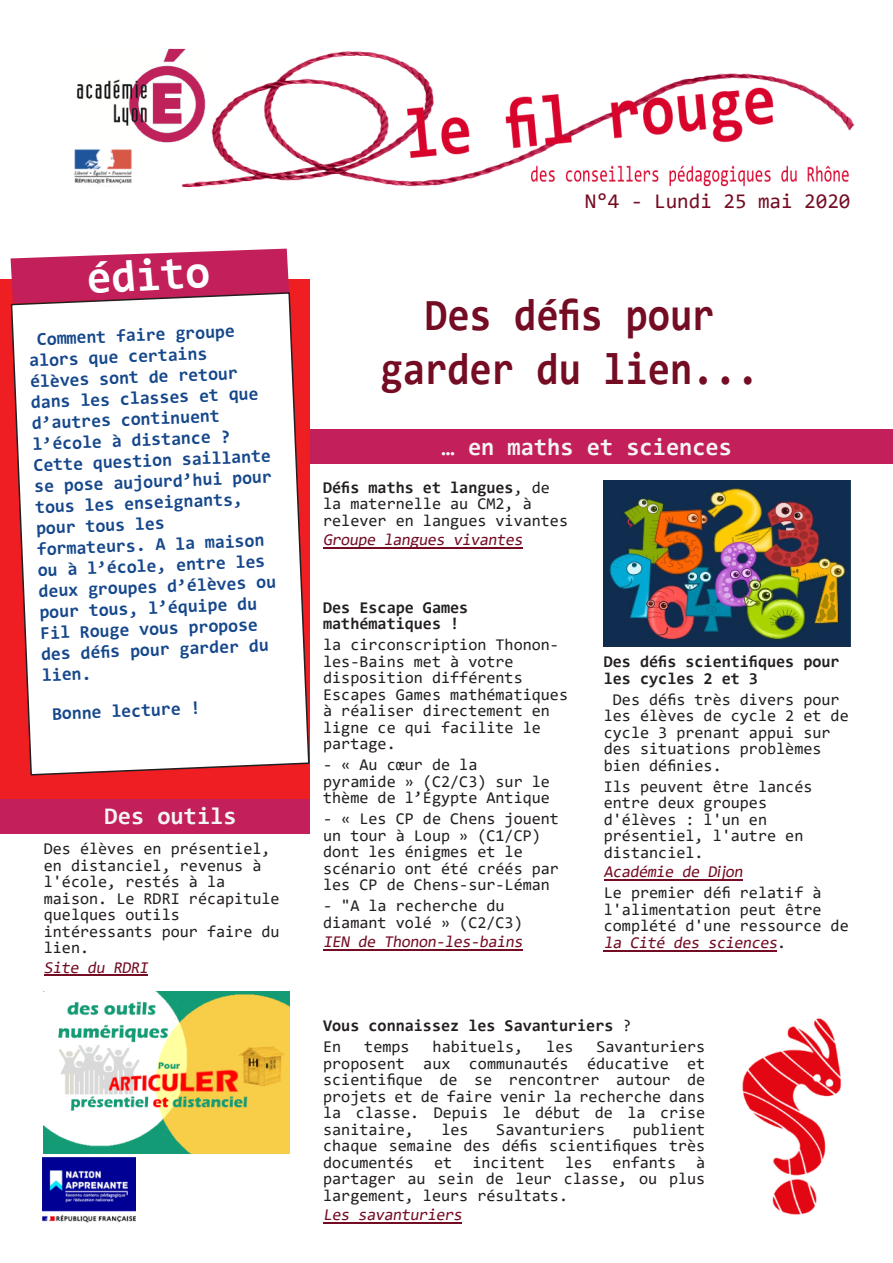
<style>
.page{position:relative;width:893px;height:1263px;background:#fff}
.page>*{position:absolute;margin:0;border:0;box-sizing:border-box;transform-origin:0 0}
.t1{font:700 45px/54px "Consolas";color:#740c23;text-align:center;scale:.9 1}
.t2{font:700 45px "Consolas";color:#fff}
.t3{font:700 24px "Consolas";color:#f5f4f4}
.t4{font:21px "Consolas";color:#740c23}
.t5{font:700 18px/21px "Consolas";color:#15478b}
.t6{font:16.5px/16.5px "Consolas";color:#231f20}
.t7{font:700 16.5px/16.5px "Consolas";color:#231f20}
.t8{font:16.5px "Consolas";color:#740c23}
.s1{font-weight:700}
.s2{color:#740c23}
.s3{font-weight:400}
</style>
<div class="page">
<div style="left:299px;top:429px;width:594px;height:35px;background:#c21f5b"></div>
<div style="left:0;top:279px;width:310px;height:520px;background:#ee1e23"></div>
<svg style="left:11px;top:249px;width:278px;height:42px"></svg>
<svg style="left:10px;top:291px;width:300px;height:485px;fill:#fff"></svg>
<img style="left:74px;top:48px;width:780px;height:138px">
<img style="left:43px;top:1157px;width:93px;height:65px">
<hr style="left:323px;top:547px;width:199px;height:1px;background:#740c23">
<hr style="left:323px;top:949px;width:199px;height:1px;background:#740c23">
<img style="left:604px;top:480px;width:246px;height:167px">
<hr style="left:44px;top:975px;width:104px;height:1px;background:#740c23">
<img style="left:44px;top:991px;width:245px;height:163px">
<div style="left:0;top:799px;width:310px;height:35px;background:#c21f5b"></div>
<hr style="left:604px;top:879px;width:138px;height:1px;background:#740c23">
<hr style="left:604px;top:950px;width:173px;height:1px;background:#740c23">
<hr style="left:323px;top:1222px;width:139px;height:2px;background:#740c23">
<img style="left:742px;top:1018px;width:99px;height:197px">
<h1 class="t2" style="left:86px;top:260px;width:125px;rotate:-3deg">édito</h1>
<p class="t5" style="left:28px;top:330px;width:240px;text-indent:8px;rotate:-2deg">Comment faire groupe alors que certains élèves sont de retour dans les classes et que d’autres continuent l’école à distance ?<br>Cette question saillante se pose aujourd’hui pour tous les enseignants, pour tous les formateurs. A la maison ou à l’école, entre les deux groupes d’élèves ou pour tous, l’équipe du<br>Fil Rouge vous propose des défis pour garder du lien.</p>
<p class="t5" style="left:52px;top:704px;width:150px;rotate:-2deg">Bonne lecture !</p>
<h2 class="t3" style="left:105px;top:806px;width:133px">Des outils</h2>
<p class="t6" style="left:44px;top:842px;width:237px">Des élèves en présentiel, en distanciel, revenus à l'école, restés à la maison. Le RDRI récapitule quelques outils intéressants pour faire du lien.</p>
<p class="t8" style="left:44px;top:960px;width:108px">Site du RDRI</p>
<p class="t4" style="left:585px;top:192px;width:267px">N°4 - Lundi 25 mai 2020</p>
<h1 class="t1" style="left:380px;top:292px;width:422px">Des défis pour garder du lien...</h1>
<h2 class="t3" style="left:442px;top:437px;width:292px">… en maths et sciences</h2>
<p class="t6" style="left:323px;top:480px;width:246px"><span class="s1">Défis maths et langues</span>, de la maternelle au CM2, à relever en langues vivantes</p>
<p class="t8" style="left:323px;top:533px;width:203px">Groupe langues vivantes</p>
<p class="t7" style="left:323px;top:600px;width:147px">Des Escape Games mathématiques !</p>
<p class="t6" style="left:323px;top:638px;width:246px">la circonscription Thonon&shy;les-Bains met à votre disposition différents<br>Escapes Games mathématiques à réaliser directement en ligne ce qui facilite le partage.</p>
<p class="t6" style="left:323px;top:758px;width:228px">- « Au cœur de la pyramide » (C2/C3) sur le thème de l’Égypte Antique</p>
<p class="t6" style="left:323px;top:812px;width:237px">- « Les CP de Chens jouent un tour à Loup » (C1/CP) dont les énigmes et le scénario ont été créés par les CP de Chens-sur-Léman</p>
<p class="t6" style="left:323px;top:899px;width:201px">- "A la recherche du diamant volé » (C2/C3)</p>
<p class="t8" style="left:323px;top:935px;width:203px">IEN de Thonon-les-bains</p>
<p class="t7" style="left:604px;top:655px;width:237px">Des défis scientifiques pour les cycles 2 et 3</p>
<p class="t6" style="left:604px;top:692px;width:246px;text-indent:9px">Des défis très divers pour les élèves de cycle 2 et de cycle 3 prenant appui sur des situations problèmes bien définies.</p>
<p class="t6" style="left:604px;top:779px;width:210px">Ils peuvent être lancés entre deux groupes d'élèves : l'un en présentiel, l'autre en distanciel.</p>
<p class="t8" style="left:604px;top:865px;width:143px">Académie de Dĳon</p>
<p class="t6" style="left:604px;top:886px;width:246px">Le premier défi relatif à l'alimentation peut être complété d'une ressource de <span class="s2">la Cité des sciences</span>.</p>
<p class="t7" style="left:323px;top:1017px;width:310px;line-height:21px">Vous connaissez les Savanturiers <span class="s3">?<br>En</span></p>
<p class="t6" style="left:323px;top:1040px;width:384px;text-align:justify;text-indent:273px">Savanturiers proposent aux communautés éducative et scientifique de se rencontrer autour de projets et de faire venir la recherche dans la classe. Depuis le début de la crise sanitaire,</p>
<p class="t6" style="left:364px;top:1040px;width:47px">temps</p>
<p class="t6" style="left:433px;top:1040px;width:92px">habituels,</p>
<p class="t6" style="left:546px;top:1040px;width:29px">les</p>
<p class="t6" style="left:323px;top:1123px;width:384px;text-align:justify;text-indent:310px">publient chaque semaine des défis scientifiques très documentés et incitent les enfants à partager au sein de leur classe, ou plus largement, leurs résultats.</p>
<p class="t8" style="left:323px;top:1208px;width:143px">Les savanturiers</p>
<p class="t6" style="left:441px;top:1123px;width:29px">les</p>
<p class="t6" style="left:496px;top:1123px;width:110px">Savanturiers</p>
</div>
